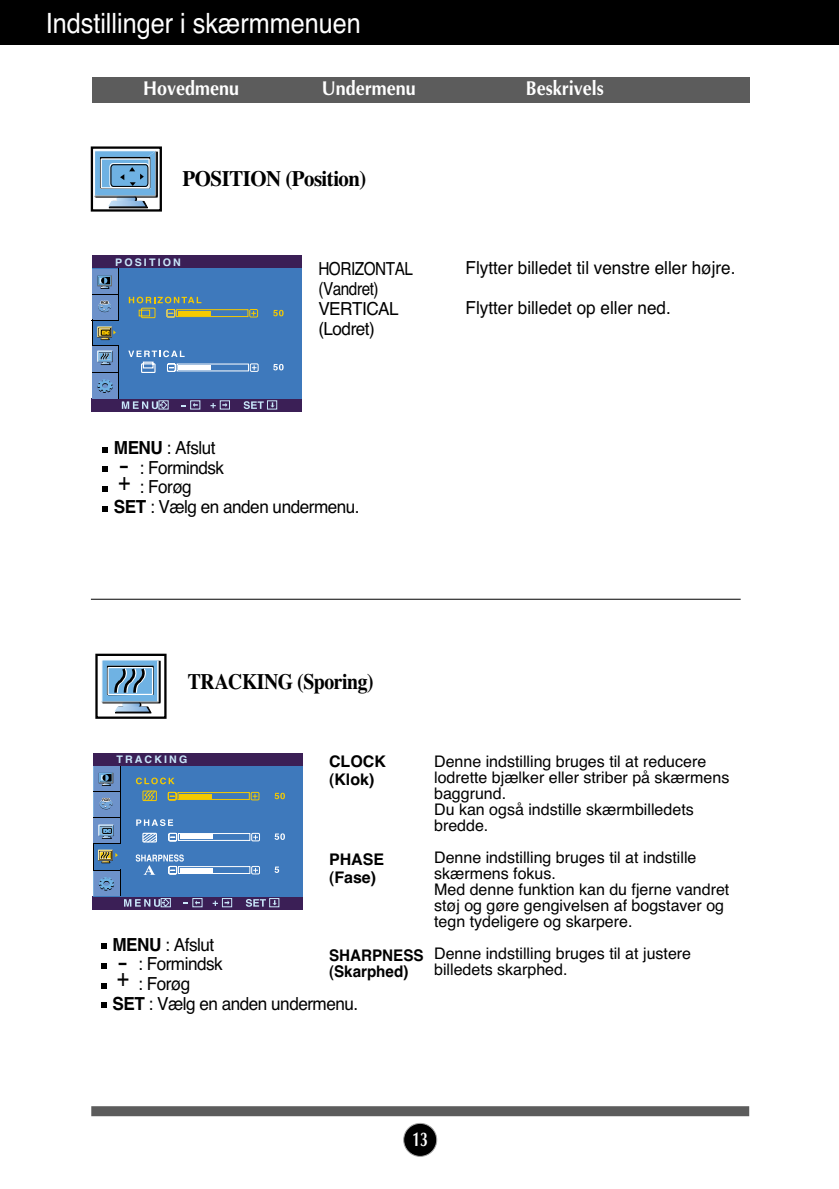
<style>
.page{position:relative;width:839px;height:1189px;background:#fff}
.page>*{position:absolute;margin:0;border:0;box-sizing:border-box;transform-origin:0 0}
.t1{font:28px "Helvetica";color:#fff;scale:.9 1}
.t2{font:25.4px "Helvetica";color:#000;scale:1.25 1}
.t3{font:25.4px "Helvetica";color:#000;scale:.83 1}
.t4{font:700 22px "Times";letter-spacing:-.025em;color:#000;scale:.95 1}
.t5{font:700 22px "Times";letter-spacing:-.025em;color:#000;scale:.9 1}
.t6{font:700 20px "Optima";color:#fff;scale:.9 1}
.t7{font:700 20px "Optima";color:#fff;scale:.7 1}
.t8{font:18px "Helvetica";letter-spacing:-.03em;color:#000;scale:.95 1}
.t9{font:18px "Helvetica";color:#000;scale:.95 1}
.t10{font:18px/20px "Helvetica";letter-spacing:-.03em;color:#000;scale:.85 1}
.t11{font:16px/16px "Helvetica";color:#000}
.t12{font:700 16px/18px "Helvetica";color:#000}
.t13{font:700 16px/16px "Helvetica";color:#000;scale:.95 1}
.t14{font:700 10.4px "Helvetica";letter-spacing:.2em;color:#c9e7fa}
.s1{font-weight:700}
</style>
<div class="page">
<div style="left:403px;top:1123px;width:34px;height:33px;background:#000;border-radius:50%"></div>
<div style="left:403px;top:1123px;width:34px;height:34px;border:2px solid #a5a5a5;border-radius:50%"></div>
<div style="left:0;top:0;width:839px;height:45px;background:#000"></div>
<div style="left:92px;top:78px;width:657px;height:25px;background:#5c5c5c"></div>
<hr style="left:91px;top:599px;width:649px;height:1px;background:#000">
<div style="left:93px;top:754px;width:210px;height:12px;background:#3b1f56"></div>
<div style="left:93px;top:896px;width:210px;height:13px;background:#3b1f56"></div>
<div style="left:93px;top:766px;width:210px;height:130px;background:#3e79bc"></div>
<svg style="left:93px;top:809px;width:27px;height:8px"></svg>
<div style="left:94px;top:792px;width:25px;height:24px;background:#6d92ca"></div>
<div style="left:93px;top:766px;width:27px;height:25px;background:#7fafdd"></div>
<div style="left:94px;top:766px;width:26px;height:25px;background:#6d92ca"></div>
<svg style="left:93px;top:791px;width:27px;height:18px"></svg>
<svg style="left:98px;top:772px;width:15px;height:13px"></svg>
<hr style="left:120px;top:766px;width:1px;height:77px;background:#000">
<svg style="left:274px;top:792px;width:11px;height:7px"></svg>
<svg style="left:136px;top:777px;width:124px;height:25px"></svg>
<svg style="left:93px;top:817px;width:192px;height:90px"></svg>
<div style="left:91px;top:1106px;width:658px;height:10px;background:#5c5c5c"></div>
<svg style="left:101px;top:660px;width:60px;height:54px;background:#82a7c3"></svg>
<div style="left:95px;top:653px;width:71px;height:66px;border:2px solid #000"></div>
<svg style="left:101px;top:1002px;width:6px;height:6px"></svg>
<svg style="left:101px;top:983px;width:6px;height:5px"></svg>
<svg style="left:101px;top:963px;width:6px;height:5px"></svg>
<svg style="left:101px;top:943px;width:6px;height:6px"></svg>
<div style="left:92px;top:255px;width:209px;height:13px;background:#3b1f56"></div>
<div style="left:91px;top:398px;width:210px;height:13px;background:#3b1f56"></div>
<div style="left:92px;top:268px;width:209px;height:130px;background:#3e79bc"></div>
<div style="left:92px;top:295px;width:26px;height:24px;background:#6d92ca"></div>
<div style="left:92px;top:346px;width:26px;height:26px;background:#6d92ca"></div>
<div style="left:92px;top:373px;width:26px;height:25px;background:#6d92ca"></div>
<svg style="left:273px;top:310px;width:10px;height:6px"></svg>
<svg style="left:273px;top:364px;width:10px;height:6px"></svg>
<div style="left:92px;top:269px;width:26px;height:25px;background:#6d92ca"></div>
<svg style="left:92px;top:294px;width:26px;height:18px"></svg>
<div style="left:97px;top:276px;width:15px;height:10px;background:#6b6f73"></div>
<svg style="left:97px;top:275px;width:14px;height:13px"></svg>
<hr style="left:118px;top:346px;width:1px;height:52px;background:#000">
<svg style="left:92px;top:372px;width:26px;height:1px"></svg>
<hr style="left:118px;top:268px;width:1px;height:52px;background:#000">
<svg style="left:92px;top:319px;width:27px;height:46px"></svg>
<svg style="left:129px;top:297px;width:129px;height:21px"></svg>
<svg style="left:128px;top:350px;width:131px;height:23px"></svg>
<svg style="left:97px;top:379px;width:16px;height:14px"></svg>
<svg style="left:122px;top:400px;width:155px;height:9px"></svg>
<svg style="left:94px;top:150px;width:64px;height:59px;background:#82aac7"></svg>
<div style="left:91px;top:146px;width:71px;height:66px;border:2px solid #000"></div>
<svg style="left:102px;top:506px;width:6px;height:5px"></svg>
<svg style="left:102px;top:486px;width:6px;height:6px"></svg>
<svg style="left:102px;top:466px;width:6px;height:6px"></svg>
<svg style="left:102px;top:447px;width:6px;height:5px"></svg>
<h1 class="t1" style="left:46px;top:13px;width:351px">Indstillinger i skærmmenuen</h1>
<p class="t6" style="left:143px;top:80px;width:108px">Hovedmenu</p>
<p class="t6" style="left:322px;top:80px;width:106px">Undermenu</p>
<p class="t6" style="left:526px;top:80px;width:88px">Beskrivels</p>
<h3 class="t4" style="left:183px;top:171px;width:195px">POSITION (Position)</h3>
<p class="t14" style="left:115px;top:259px;width:67px">POSITION</p>
<p class="t10" style="left:318px;top:260px;width:113px">HORIZONTAL (Vandret)<br>VERTICAL (Lodret)</p>
<p class="t9" style="left:465px;top:261px;width:285px">Flytter billedet til venstre eller højre.</p>
<p class="t9" style="left:465px;top:301px;width:217px">Flytter billedet op eller ned.</p>
<p class="t8" style="left:114px;top:441px;width:108px"><span class="s1">MENU</span> : Afslut</p>
<p class="t8" style="left:140px;top:461px;width:90px">: Formindsk</p>
<p class="t8" style="left:140px;top:480px;width:57px">: Forøg</p>
<p class="t8" style="left:114px;top:500px;width:260px"><span class="s1">SET</span> : Vælg en anden undermenu.</p>
<h2 class="t2" style="left:119px;top:456px;width:10px">-</h2>
<h2 class="t3" style="left:118px;top:471px;width:16px">+</h2>
<h3 class="t5" style="left:188px;top:673px;width:208px">TRACKING (Sporing)</h3>
<p class="t14" style="left:116px;top:756px;width:72px">TRACKING</p>
<p class="t12" style="left:329px;top:754px;width:58px">CLOCK (Klok)</p>
<p class="t12" style="left:329px;top:852px;width:57px">PHASE (Fase)</p>
<p class="t8" style="left:112px;top:938px;width:108px"><span class="s1">MENU</span> : Afslut</p>
<p class="t8" style="left:138px;top:957px;width:90px">: Formindsk</p>
<p class="t8" style="left:138px;top:977px;width:57px">: Forøg</p>
<p class="t8" style="left:112px;top:997px;width:260px"><span class="s1">SET</span> : Vælg en anden undermenu.</p>
<p class="t13" style="left:329px;top:949px;width:101px">SHARPNESS (Skarphed)</p>
<h2 class="t2" style="left:117px;top:952px;width:10px">-</h2>
<h2 class="t3" style="left:117px;top:968px;width:16px">+</h2>
<p class="t11" style="left:434px;top:754px;width:297px">Denne indstilling bruges til at reducere lodrette bjælker eller striber på skærmens baggrund.<br>Du kan også indstille skærmbilledets bredde.</p>
<p class="t11" style="left:434px;top:850px;width:297px">Denne indstilling bruges til at indstille skærmens fokus.<br>Med denne funktion kan du fjerne vandret støj og gøre gengivelsen af bogstaver og tegn tydeligere og skarpere.</p>
<p class="t11" style="left:434px;top:946px;width:258px">Denne indstilling bruges til at justere billedets skarphed.</p>
<p class="t7" style="left:412px;top:1131px;width:23px">13</p>
</div>
